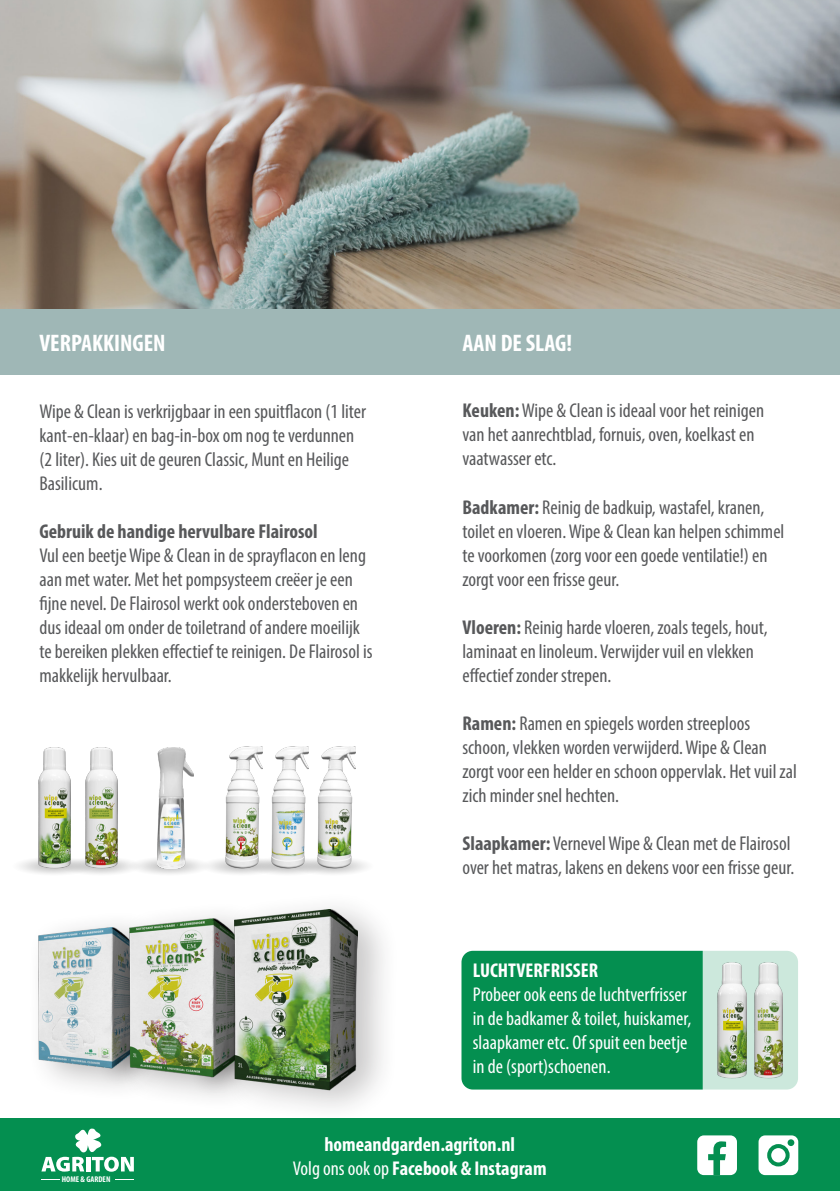
<style>
.page{position:relative;width:840px;height:1191px;background:#fff}
.page>*{position:absolute;margin:0;border:0;box-sizing:border-box;transform-origin:0 0}
.t1{font:700 condensed 24px "Myriad Pro";color:#fff}
.t2{font:condensed 20px/24px "Myriad Pro";color:#57585a}
.t3{font:condensed 20px "Myriad Pro";color:#fff}
.t4{font:700 condensed 20px "Myriad Pro";color:#fff}
.t5{font:700 condensed 20px "Myriad Pro";color:#57585a}
.t6{font:700 condensed 8.4px "Myriad Pro";color:#fff}
.s1{font-weight:700}
.s2{font-weight:400}
</style>
<div class="page">
<img style="left:156px;top:859px;width:29px;height:15px">
<img style="left:109px;top:856px;width:47px;height:18px">
<img style="left:20px;top:856px;width:89px;height:18px">
<img style="left:231px;top:858px;width:46px;height:17px">
<img style="left:0;top:0;width:839px;height:309px">
<div style="left:0;top:309px;width:839px;height:65px;background:#9fb7b6"></div>
<div style="left:27px;top:909px;width:149px;height:193px;background:#231f20;opacity:.32"></div>
<img style="left:39px;top:928px;width:79px;height:140px">
<div style="left:118px;top:900px;width:162px;height:211px;background:#231f20;opacity:.32"></div>
<img style="left:130px;top:918px;width:92px;height:159px">
<div style="left:222px;top:890px;width:177px;height:234px;background:#231f20;opacity:.25"></div>
<img style="left:234px;top:909px;width:123px;height:182px">
<img style="left:277px;top:859px;width:89px;height:16px">
<img style="left:157px;top:747px;width:36px;height:121px">
<img style="left:271px;top:746px;width:38px;height:122px">
<img style="left:317px;top:746px;width:38px;height:122px">
<img style="left:225px;top:746px;width:37px;height:122px">
<img style="left:86px;top:747px;width:31px;height:121px">
<img style="left:39px;top:747px;width:31px;height:121px">
<div style="left:461px;top:950px;width:336px;height:139px;background:#048f50;border-radius:11px"></div>
<svg style="left:702px;top:950px;width:96px;height:140px;background:#c7e4d7"></svg>
<img style="left:753px;top:962px;width:29px;height:116px">
<img style="left:717px;top:962px;width:28px;height:116px">
<div style="left:0;top:1119px;width:839px;height:72px;background:#048f50"></div>
<svg style="left:41px;top:1128px;width:93px;height:43px"></svg>
<div style="left:696px;top:1135px;width:40px;height:40px;background:#fff;border-radius:7px"></div>
<svg style="left:708px;top:1141px;width:17px;height:34px"></svg>
<div style="left:758px;top:1135px;width:39px;height:40px;background:#fff;border-radius:7px"></div>
<div style="left:766px;top:1144px;width:23px;height:22px;border:4px solid #048f50;border-radius:50%"></div>
<div style="left:787px;top:1139px;width:6px;height:7px;background:#048f50;border-radius:50%"></div>
<p class="t1" style="left:39px;top:328px;width:128px">VERPAKKINGEN</p>
<p class="t1" style="left:462px;top:328px;width:111px">AAN DE SLAG!</p>
<p class="t2" style="left:39px;top:399px;width:328px">Wipe &amp; Clean is verkrijgbaar in een spuitflacon (1 liter kant-en-klaar) en bag-in-box om nog te verdunnen (2 liter). Kies uit de geuren Classic, Munt en Heilige Basilicum.</p>
<p class="t5" style="left:39px;top:518px;width:279px">Gebruik de handige hervulbare Flairosol</p>
<p class="t2" style="left:39px;top:543px;width:334px">Vul een beetje Wipe &amp; Clean in de sprayflacon en leng aan met water. Met het pompsysteem creëer je een fijne nevel. De Flairosol werkt ook ondersteboven en dus ideaal om onder de toiletrand of andere moeilijk te bereiken plekken effectief te reinigen. De Flairosol is makkelijk hervulbaar.</p>
<p class="t2" style="left:462px;top:398px;width:303px"><span class="s1">Keuken:</span> Wipe &amp; Clean is ideaal voor het reinigen van het aanrechtblad, fornuis, oven, koelkast en vaatwasser etc.</p>
<p class="t2" style="left:462px;top:494px;width:323px"><span class="s1">Badkamer:</span> Reinig de badkuip, wastafel, kranen, toilet en vloeren. Wipe &amp; Clean kan helpen schimmel te voorkomen (zorg voor een goede ventilatie!) en zorgt voor een frisse geur.</p>
<p class="t2" style="left:462px;top:614px;width:306px"><span class="s1">Vloeren:</span> Reinig harde vloeren, zoals tegels, hout, laminaat en linoleum. Verwijder vuil en vlekken effectief zonder strepen.</p>
<p class="t2" style="left:462px;top:710px;width:336px"><span class="s1">Ramen:</span> Ramen en spiegels worden streeploos schoon, vlekken worden verwijderd. Wipe &amp; Clean zorgt voor een helder en schoon oppervlak. Het vuil zal zich minder snel hechten.</p>
<p class="t2" style="left:462px;top:830px;width:333px"><span class="s1">Slaapkamer:</span> Vernevel Wipe &amp; Clean met de Flairosol over het matras, lakens en dekens voor een frisse geur.</p>
<p class="t4" style="left:472px;top:958px;width:127px">LUCHTVERFRISSER</p>
<p class="t3" style="left:472px;top:982px;width:215px">Probeer ook eens de luchtverfrisser</p>
<p class="t3" style="left:472px;top:1006px;width:220px">in de badkamer &amp; toilet, huiskamer,</p>
<p class="t3" style="left:472px;top:1030px;width:216px">slaapkamer etc. Of spuit een beetje</p>
<p class="t3" style="left:472px;top:1054px;width:139px">in de (sport)schoenen.</p>
<p class="t6" style="left:62px;top:1173px;width:50px">HOME &amp; GARDEN</p>
<p class="t4" style="left:324px;top:1131px;width:192px">homeandgarden.agriton.nl</p>
<p class="t4" style="left:293px;top:1155px;width:255px"><span class="s2">Volg ons ook op</span> Facebook &amp; Instagram</p>
</div>
